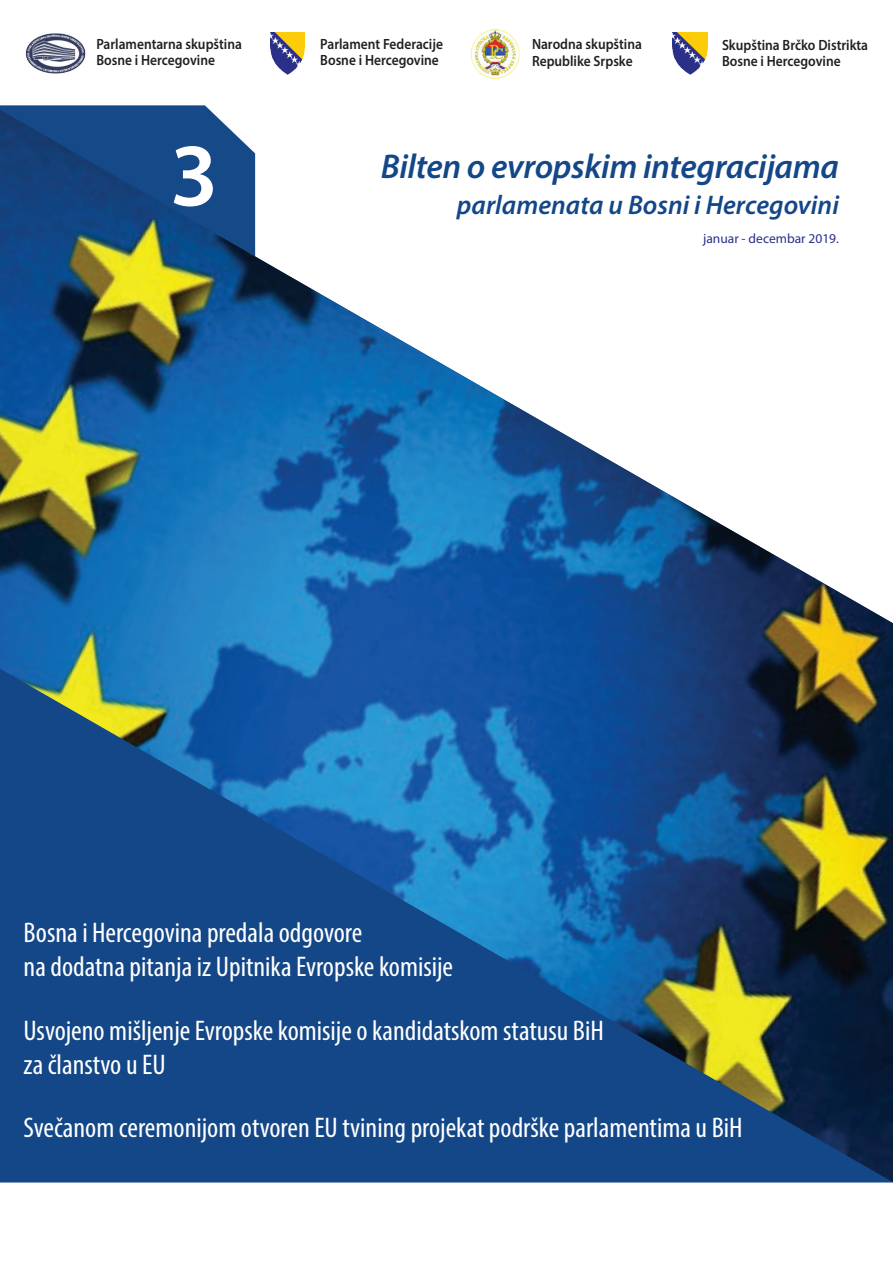
<style>
.page{position:relative;width:893px;height:1263px;background:#fff}
.page>*{position:absolute;margin:0;border:0;box-sizing:border-box;transform-origin:0 0}
.t1{font:600 90px "Myriad Pro";color:#fff}
.t2{font:italic 600 34.5px "Myriad Pro";letter-spacing:-.01em;color:#144787}
.t3{font:condensed 28.5px/34.2px "Myriad Pro";color:#fff}
.t4{font:italic 600 27px "Myriad Pro";color:#144787}
.t5{font:600 14.85px/16.2px "Myriad Pro";color:#231f20;scale:.91 1}
.t6{font:13.5px "Myriad Pro";color:#2a3089}
</style>
<div class="page">
<img style="left:25px;top:33px;width:61px;height:41px">
<img style="left:673px;top:32px;width:34px;height:43px">
<img style="left:470px;top:30px;width:50px;height:49px">
<img style="left:270px;top:32px;width:35px;height:43px">
<svg style="left:0;top:105px;width:210px;height:5px"></svg>
<img style="left:0;top:110px;width:893px;height:1072px">
<p class="t5" style="left:320px;top:36px;width:136px">Parlament Federacije<br>Bosne i Hercegovine</p>
<p class="t5" style="left:96px;top:36px;width:161px">Parlamentarna skupština<br>Bosne i Hercegovine</p>
<p class="t5" style="left:722px;top:36px;width:162px">Skupština Brčko Distrikta<br>Bosne i Hercegovine</p>
<p class="t5" style="left:532px;top:36px;width:122px">Narodna skupština<br>Republike Srpske</p>
<h1 class="t1" style="left:170px;top:118px;width:50px">3</h1>
<p class="t2" style="left:381px;top:144px;width:460px">Bilten o evropskim integracijama</p>
<p class="t4" style="left:457px;top:187px;width:384px">parlamenata u Bosni i Hercegovini</p>
<p class="t6" style="left:703px;top:230px;width:137px">januar - decembar 2019.</p>
<p class="t3" style="left:24px;top:915px;width:431px">Bosna i Hercegovina predala odgovore<br>na dodatna pitanja iz Upitnika Evropske komisije</p>
<p class="t3" style="left:24px;top:1013px;width:582px">Usvojeno mišljenje Evropske komisije o kandidatskom statusu BiH za članstvo u EU</p>
<p class="t3" style="left:24px;top:1110px;width:721px">Svečanom ceremonijom otvoren EU tvining projekat podrške parlamentima u BiH</p>
</div>
